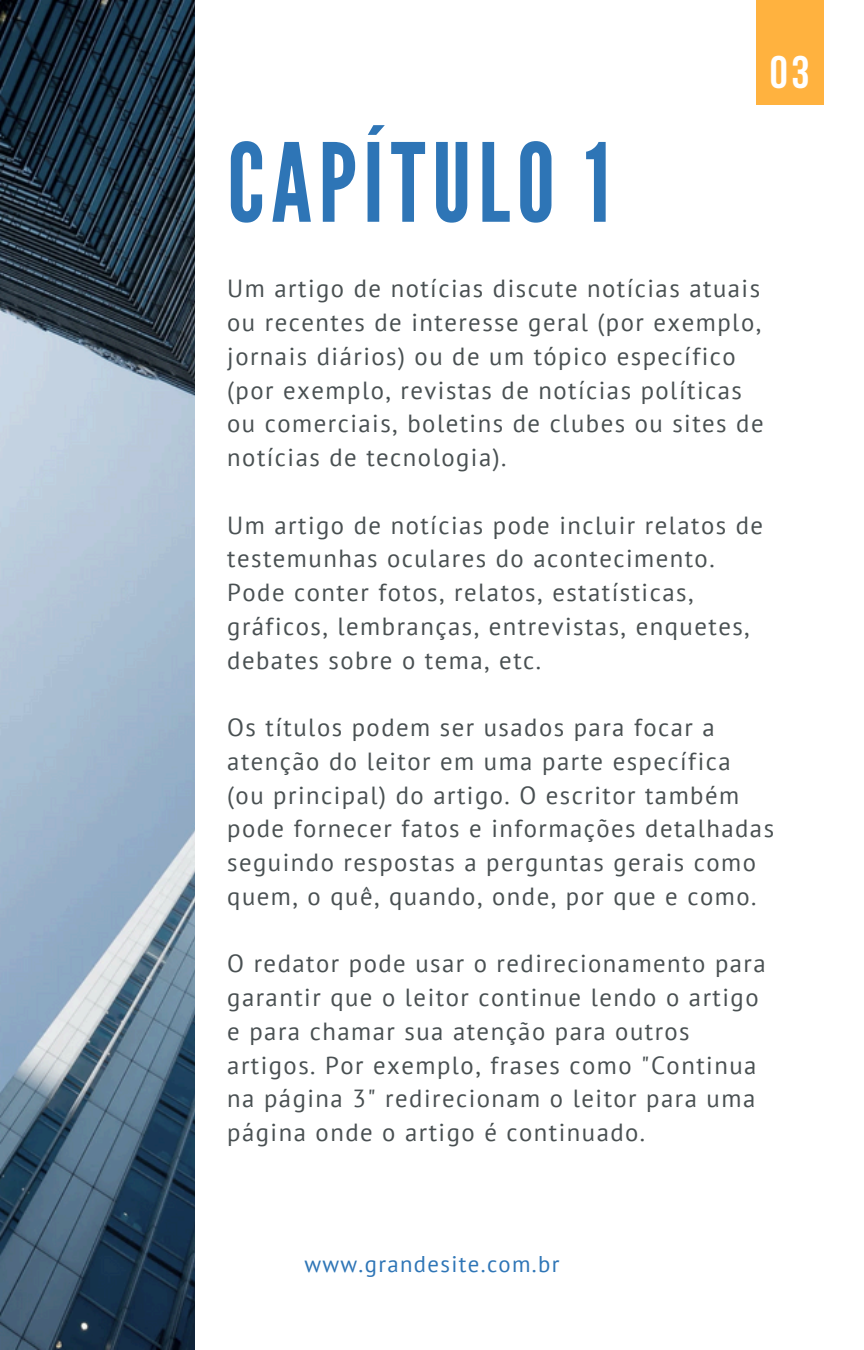
<style>
.page{position:relative;width:864px;height:1350px;background:#fff}
.page>*{position:absolute;margin:0;border:0;box-sizing:border-box;transform-origin:0 0}
.t1{font:108.67px "League Gothic";letter-spacing:.06em;color:#2e75b6}
.t2{font:700 45.45px "Bebas Neue";color:#fff}
.t3{font:24.75px/33.8px "PT Sans";letter-spacing:.06em;color:#495052}
.t4{font:22.72px "PT Sans";letter-spacing:.06em;color:#2e75b6}
</style>
<div class="page">
<img style="left:0;top:0;width:194px;height:1350px">
<div style="left:756px;top:0;width:67px;height:105px;background:#ffb23f"></div>
<p class="t1" style="left:227px;top:120px;width:384px">CAPÍTULO 1</p>
<p class="t2" style="left:770px;top:54px;width:41px">03</p>
<p class="t3" style="left:227px;top:271px;width:538px">Um artigo de notícias discute notícias atuais ou recentes de interesse geral (por exemplo, jornais diários) ou de um tópico específico (por exemplo, revistas de notícias políticas ou comerciais, boletins de clubes ou sites de notícias de tecnologia).</p>
<h1 class="t3" style="left:227px;top:508px;width:537px">Um artigo de notícias pode incluir relatos de testemunhas oculares do acontecimento.<br>Pode conter fotos, relatos, estatísticas, gráficos, lembranças, entrevistas, enquetes, debates sobre o tema, etc.</h1>
<p class="t3" style="left:227px;top:710px;width:548px">Os títulos podem ser usados para focar a atenção do leitor em uma parte específica<br>(ou principal) do artigo. O escritor também pode fornecer fatos e informações detalhadas seguindo respostas a perguntas gerais como quem, o quê, quando, onde, por que e como.</p>
<p class="t3" style="left:227px;top:946px;width:540px">O redator pode usar o redirecionamento para garantir que o leitor continue lendo o artigo e para chamar sua atenção para outros artigos. Por exemplo, frases como "Continua na página 3" redirecionam o leitor para uma página onde o artigo é continuado.</p>
<p class="t4" style="left:304px;top:1249px;width:257px">www.grandesite.com.br</p>
</div>
